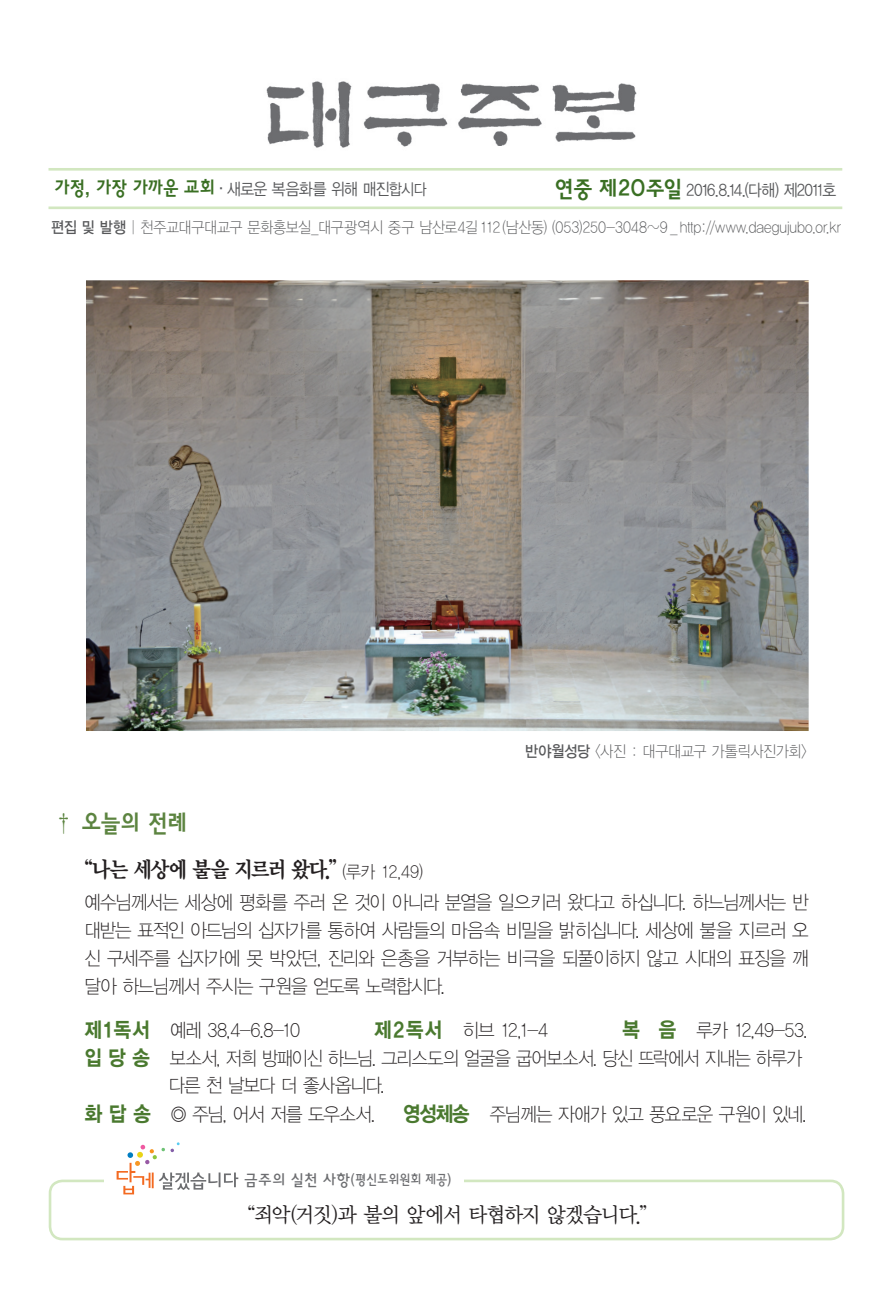
<style>
.page{position:relative;width:893px;height:1290px;background:#fff}
.page>*{position:absolute;margin:0;border:0;box-sizing:border-box;transform-origin:0 0}
.t1{font:24.5px "YDVYGO24";color:#5c8440;scale:.9 1}
.t2{font:21.88px "YDVY Mj O35";letter-spacing:-.06em;color:#231f20;scale:.9 1}
.t3{font:21px "YDVY Mj O33";letter-spacing:-.07em;color:#231f20}
.t4{font:19.25px/28px "YDVYGO31";letter-spacing:-.055em;color:#231f20;text-align:justify;scale:.93 1}
.t5{font:19.25px "YDVYGO31";letter-spacing:-.055em;color:#231f20;scale:.91 1}
.t6{font:16.62px "YDVYGO32";letter-spacing:-.03em;color:#57585a;scale:.9 1}
.t7{font:15.75px "YDVYGO31";letter-spacing:-.015em;color:#57585a;scale:.9 1}
.t8{font:14px "YDVYGO23";letter-spacing:-.025em;color:#6c6d70;scale:.9 1}
.s1{font-family:"YDVYGO24";font-size:19.25px;color:#3a6f23}
.s2{font-family:"YDVYGO34";font-size:15.75px}
.s3{font-size:15.75px}
.s4{font-family:"YDVYGO24";font-size:22.75px;color:#3a6f23}
.s5{font-family:"YDVYGO33"}
.s6{font-family:"YDVYGO31";font-size:17.5px}
.s7{font-family:"YDVYGO35";font-size:21px;color:#4a792f}
</style>
<div class="page">
<div style="left:49px;top:1179px;width:795px;height:61px;border:3px solid #d2e7c0;border-radius:12px"></div>
<div style="left:104px;top:1158px;width:359px;height:38px;background:#fff"></div>
<img style="left:266px;top:81px;width:371px;height:67px">
<hr style="left:49px;top:168px;width:793px;height:3px;background:#d2e7c0">
<hr style="left:49px;top:206px;width:793px;height:3px;background:#d2e7c0">
<img style="left:86px;top:280px;width:723px;height:451px">
<svg style="left:117px;top:1142px;width:121px;height:52px"></svg>
<p class="t6" style="left:54px;top:179px;width:415px"><span class="s1">가정, 가장 가까운 교회</span> <span class="s2">·</span> 새로운 복음화를 위해 매진<span class="s3">합시다</span></p>
<p class="t6" style="left:555px;top:180px;width:314px"><span class="s4">연중 제20주일</span> 2016.8.14.(다해) 제2011호</p>
<p class="t7" style="left:51px;top:218px;width:879px"><span class="s5">편집 및 발행</span> | 천주교대구대교구 문화홍보실_대구광역시 중구 남산로4길 112 (남산동) (053)250-3048~9 _ http://www.daegujubo.or.kr</p>
<p class="t1" style="left:54px;top:810px;width:150px">† 오늘의 전례</p>
<p class="t7" style="left:525px;top:742px;width:314px"><span class="s5">반야월성당</span> &lt;사진 : 대구대교구 가톨릭사진가회&gt;</p>
<p class="t2" style="left:85px;top:856px;width:377px">“나는 세상에 불을 지르러 왔다.” <span class="s6">(루카 12,49)</span></p>
<p class="t4" style="left:84px;top:888px;width:780px">예수님께서는 세상에 평화를 주러 온 것이 아니라 분열을 일으키러 왔다고 하십니다. 하느님께서는 반 대받는 표적인 아드님의 십자가를 통하여 사람들의 마음속 비밀을 밝히십니다. 세상에 불을 지르러 오 신 구세주를 십자가에 못 박았던, 진리와 은총을 거부하는 비극을 되풀이하지 않고 시대의 표징을 깨 달아 하느님께서 주시는 구원을 얻도록 노력합시다.</p>
<p class="t4" style="left:84px;top:1016px;width:234px"><span class="s7">제1독서</span> 예레 38,4-6.8-10</p>
<p class="t4" style="left:374px;top:1016px;width:188px"><span class="s7">제2독서</span> 히브 12,1-4</p>
<p class="t4" style="left:623px;top:1016px;width:201px"><span class="s7">복 음</span> 루카 12,49-53.</p>
<p class="t5" style="left:84px;top:1047px;width:790px"><span class="s7">입 당 송</span> 보소서, 저희 방패이신 하느님. 그리스도의 얼굴을 굽어보소서. 당신 뜨락에서 지내는 하루가</p>
<p class="t4" style="left:169px;top:1071px;width:234px">다른 천 날보다 더 좋사옵니다.</p>
<p class="t4" style="left:85px;top:1100px;width:314px"><span class="s7">화 답 송</span> ◎ 주님, 어서 저를 도우소서.</p>
<p class="t4" style="left:403px;top:1100px;width:436px"><span class="s7">영성체송</span> 주님께는 자애가 있고 풍요로운 구원이 있네.</p>
<p class="t8" style="left:244px;top:1172px;width:232px"><span class="s3">금주의 실천 사항</span>(평신도위원회 제공)</p>
<p class="t3" style="left:247px;top:1202px;width:401px">“죄악(거짓)과 불의 앞에서 타협하지 않겠습니다.”</p>
</div>
